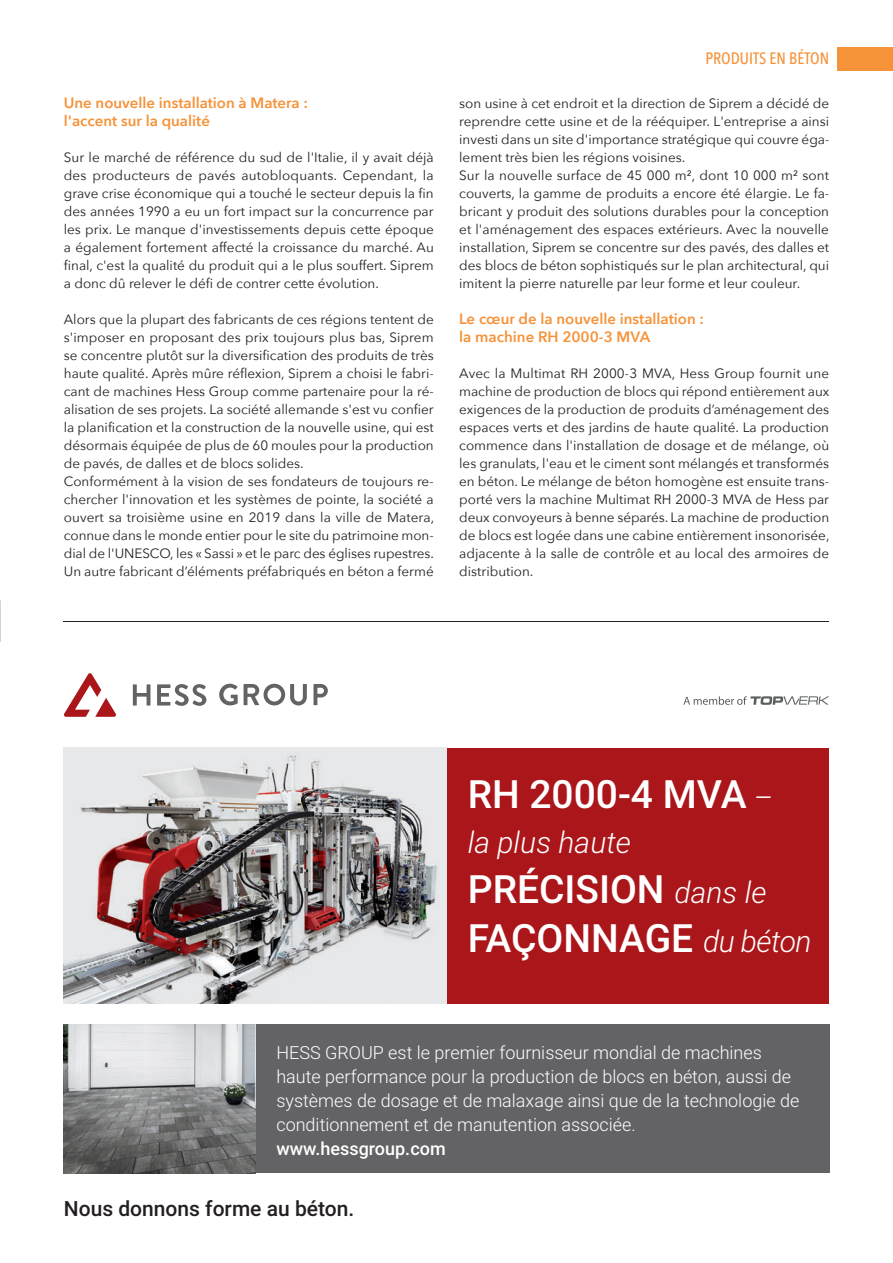
<style>
.page{position:relative;width:893px;height:1263px;background:#fff}
.page>*{position:absolute;margin:0;border:0;box-sizing:border-box;transform-origin:0 0}
.t1{font:500 39px/49.2px "Roboto";color:#fff}
.t2{font:italic 300 30px "Roboto";color:#fff}
.t3{font:500 21px "Roboto";color:#231f20}
.t4{font:300 18px/24px "Roboto";color:#fff}
.t5{font:500 18px "Roboto";color:#fff}
.t6{font:500 16.5px "Avenir Next Condensed";color:#f69238}
.t7{font:600 15px/18px "Avenir Next";color:#f69238}
.t8{font:13.5px/18px "Avenir Next";color:#231f20;text-align:justify}
.t9{font:12px "Avenir Next Condensed";letter-spacing:.01em;color:#231f20}
.s1{font-weight:300;font-style:italic;font-size:30px}
</style>
<div class="page">
<div style="left:838px;top:47px;width:55px;height:23px;background:#f69238"></div>
<hr style="left:64px;top:621px;width:765px;height:1px;background:#231f20">
<img style="left:0;top:599px;width:1px;height:43px">
<svg style="left:219px;top:684px;width:19px;height:21px"></svg>
<svg style="left:244px;top:684px;width:63px;height:21px"></svg>
<svg style="left:314px;top:684px;width:14px;height:21px"></svg>
<svg style="left:133px;top:684px;width:17px;height:21px"></svg>
<svg style="left:157px;top:684px;width:49px;height:22px"></svg>
<svg style="left:64px;top:673px;width:52px;height:44px"></svg>
<svg style="left:684px;top:696px;width:145px;height:9px"></svg>
<div style="left:446px;top:748px;width:383px;height:255px;background:#ab161a"></div>
<div style="left:255px;top:1024px;width:574px;height:149px;background:#636366"></div>
<img style="left:64px;top:748px;width:382px;height:255px">
<img style="left:64px;top:1024px;width:191px;height:149px">
<p class="t7" style="left:64px;top:93px;width:246px">Une nouvelle installation à Matera : l'accent sur la qualité</p>
<p class="t8" style="left:64px;top:148px;width:372px">Sur le marché de référence du sud de l'Italie, il y avait déjà des producteurs de pavés autobloquants. Cependant, la grave crise économique qui a touché le secteur depuis la fin des années 1990 a eu un fort impact sur la concurrence par les prix. Le manque d'investissements depuis cette époque a également fortement affecté la croissance du marché. Au final, c'est la qualité du produit qui a le plus souffert. Siprem a donc dû relever le défi de contrer cette évolution.</p>
<p class="t8" style="left:64px;top:310px;width:372px;text-align:left">Alors que la plupart des fabricants de ces régions tentent de s'imposer en proposant des prix toujours plus bas, Siprem se concentre plutôt sur la diversification des produits de très haute qualité. Après mûre réflexion, Siprem a choisi le fabri&shy;cant de machines Hess Group comme partenaire pour la ré&shy;alisation de ses projets. La société allemande s'est vu confier la planification et la construction de la nouvelle usine, qui est désormais équipée de plus de 60 moules pour la production de pavés, de dalles et de blocs solides.<br>Conformément à la vision de ses fondateurs de toujours re&shy;chercher l'innovation et les systèmes de pointe, la société a ouvert sa troisième usine en 2019 dans la ville de Matera, connue dans le monde entier pour le site du patrimoine mon&shy;dial de l'UNESCO, les « Sassi » et le parc des églises rupestres.<br>Un autre fabricant d’éléments préfabriqués en béton a fermé</p>
<p class="t6" style="left:705px;top:49px;width:125px">PRODUITS EN BÉTON</p>
<p class="t8" style="left:459px;top:94px;width:372px;text-align:left">son usine à cet endroit et la direction de Siprem a décidé de reprendre cette usine et de la rééquiper. L'entreprise a ainsi investi dans un site d'importance stratégique qui couvre éga&shy;lement très bien les régions voisines.<br>Sur la nouvelle surface de 45 000 m², dont 10 000 m² sont couverts, la gamme de produits a encore été élargie. Le fa&shy;bricant y produit des solutions durables pour la conception et l'aménagement des espaces extérieurs. Avec la nouvelle installation, Siprem se concentre sur des pavés, des dalles et des blocs de béton sophistiqués sur le plan architectural, qui imitent la pierre naturelle par leur forme et leur couleur.</p>
<p class="t7" style="left:459px;top:309px;width:246px">Le cœur de la nouvelle installation : la machine RH 2000-3 MVA</p>
<p class="t8" style="left:459px;top:364px;width:372px">Avec la Multimat RH 2000-3 MVA, Hess Group fournit une machine de production de blocs qui répond entièrement aux exigences de la production de produits d’aménagement des espaces verts et des jardins de haute qualité. La production commence dans l'installation de dosage et de mélange, où les granulats, l'eau et le ciment sont mélangés et transformés en béton. Le mélange de béton homogène est ensuite trans&shy;porté vers la machine Multimat RH 2000-3 MVA de Hess par deux convoyeurs à benne séparés. La machine de production de blocs est logée dans une cabine entièrement insonorisée, adjacente à la salle de contrôle et au local des armoires de distribution.</p>
<h1 class="t1" style="left:468px;top:769px;width:307px">RH 2000-4 MVA <span class="s1">–</span></h1>
<h2 class="t2" style="left:468px;top:822px;width:165px">la plus haute</h2>
<h1 class="t1" style="left:468px;top:863px;width:346px">PRÉCISION <span class="s1">dans le<br></span>FAÇONNAGE <span class="s1">du béton</span></h1>
<h3 class="t4" style="left:276px;top:1040px;width:525px">HESS GROUP est le premier fournisseur mondial de machines haute performance pour la production de blocs en béton, aussi de systèmes de dosage et de malaxage ainsi que de la technologie de conditionnement et de manutention associée.</h3>
<h3 class="t5" style="left:276px;top:1136px;width:171px">www.hessgroup.com</h3>
<h3 class="t3" style="left:64px;top:1193px;width:292px">Nous donnons forme au béton.</h3>
<p class="t9" style="left:64px;top:1207px;width:107px">www.cpi-worldwide.com</p>
</div>
